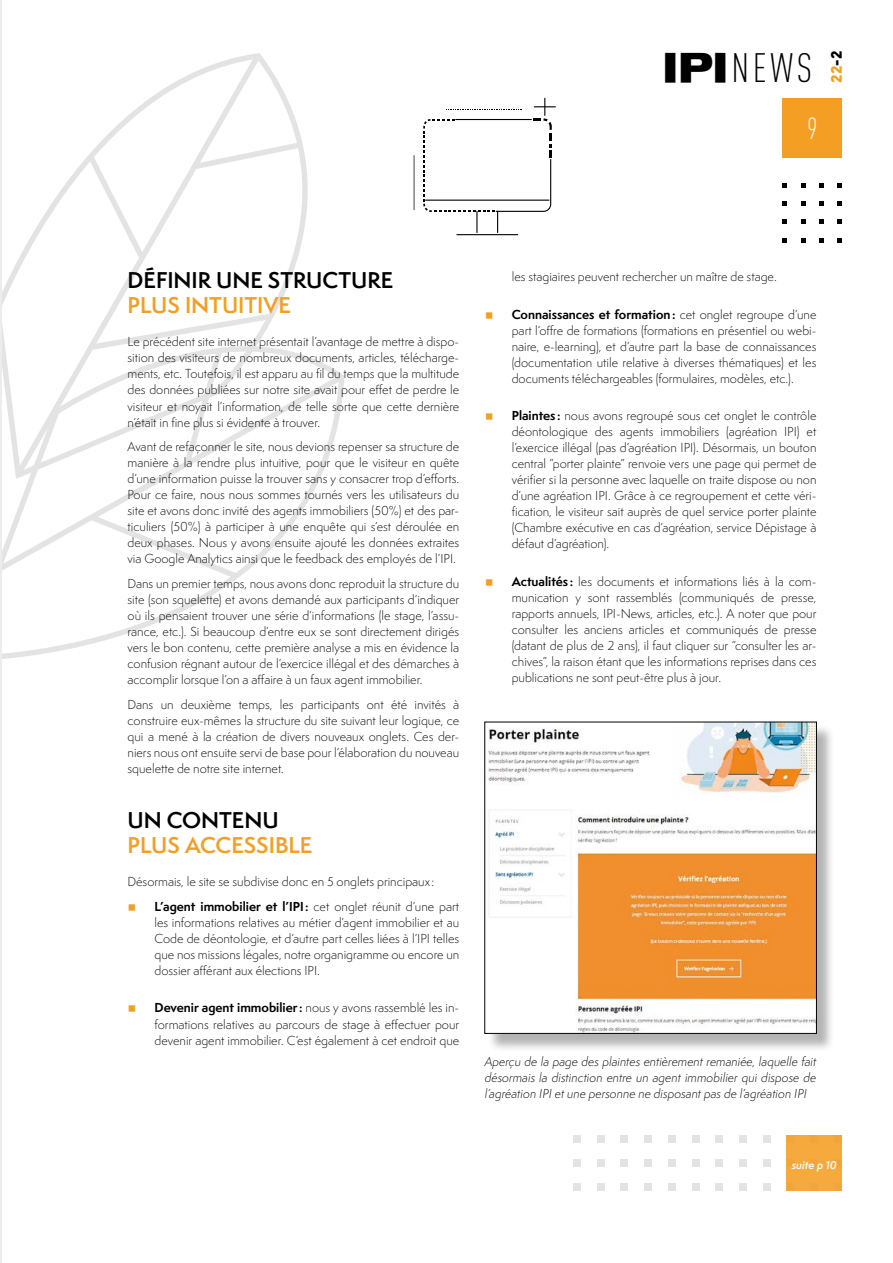
<style>
.page{position:relative;width:893px;height:1263px;background:#fff}
.page>*{position:absolute;margin:0;border:0;box-sizing:border-box;transform-origin:0 0}
.t1{font:300 condensed 40.5px "DINOT";color:#000}
.t2{font:300 condensed 30px "DINOT";color:#fff}
.t3{font:600 21px "Semplicita Pro";color:#000}
.t4{font:600 21px "Semplicita Pro";color:#f59e24}
.t5{font:900 15px "DINOT";color:#f59e24}
.t6{font:300 12px/16px "Semplicita Pro";color:#000;text-align:justify}
.t7{font:italic 300 12px/16px "Semplicita Pro";color:#000;text-align:justify}
.t8{font:italic 600 10.5px "Semplicita Pro";color:#fff}
.s1{font-family:"Akzidenz Grotesk BQ";font-weight:700;font-stretch:expanded}
.s2{color:#000}
.s3{font-family:"Akzidenz Grotesk BQ";font-weight:400;font-stretch:expanded;font-size:27px;color:#f59e24}
.s4{font-weight:700}
</style>
<div class="page">
<svg style="left:1px;top:53px;width:307px;height:293px"></svg>
<svg style="left:18px;top:56px;width:283px;height:290px"></svg>
<svg style="left:2px;top:346px;width:342px;height:313px"></svg>
<svg style="left:2px;top:350px;width:340px;height:228px"></svg>
<hr style="left:0;top:0;width:1px;height:1263px;background:#edeced">
<svg style="left:1px;top:269px;width:1px;height:421px"></svg>
<div style="left:782px;top:98px;width:60px;height:59px;background:#f59e24"></div>
<svg style="left:801px;top:201px;width:4px;height:5px"></svg>
<svg style="left:837px;top:201px;width:5px;height:5px"></svg>
<svg style="left:782px;top:201px;width:5px;height:5px"></svg>
<svg style="left:819px;top:201px;width:5px;height:5px"></svg>
<svg style="left:801px;top:183px;width:4px;height:4px"></svg>
<svg style="left:837px;top:183px;width:5px;height:4px"></svg>
<svg style="left:782px;top:183px;width:5px;height:4px"></svg>
<svg style="left:819px;top:183px;width:5px;height:4px"></svg>
<svg style="left:801px;top:219px;width:4px;height:5px"></svg>
<svg style="left:837px;top:219px;width:5px;height:5px"></svg>
<svg style="left:782px;top:219px;width:5px;height:5px"></svg>
<svg style="left:819px;top:219px;width:5px;height:5px"></svg>
<svg style="left:801px;top:238px;width:4px;height:4px"></svg>
<svg style="left:837px;top:238px;width:5px;height:4px"></svg>
<svg style="left:782px;top:238px;width:5px;height:4px"></svg>
<svg style="left:819px;top:238px;width:5px;height:4px"></svg>
<div style="left:620px;top:1183px;width:8px;height:8px;background:#e3e3e3"></div>
<div style="left:573px;top:1183px;width:8px;height:8px;background:#e3e3e3"></div>
<div style="left:763px;top:1183px;width:8px;height:8px;background:#e3e3e3"></div>
<div style="left:715px;top:1183px;width:8px;height:8px;background:#e3e3e3"></div>
<div style="left:668px;top:1183px;width:8px;height:8px;background:#e3e3e3"></div>
<div style="left:644px;top:1183px;width:8px;height:8px;background:#e3e3e3"></div>
<div style="left:597px;top:1183px;width:8px;height:8px;background:#e3e3e3"></div>
<div style="left:739px;top:1183px;width:8px;height:8px;background:#e3e3e3"></div>
<div style="left:692px;top:1183px;width:8px;height:8px;background:#e3e3e3"></div>
<div style="left:620px;top:1159px;width:8px;height:8px;background:#e3e3e3"></div>
<div style="left:573px;top:1159px;width:8px;height:8px;background:#e3e3e3"></div>
<div style="left:763px;top:1159px;width:8px;height:8px;background:#e3e3e3"></div>
<div style="left:715px;top:1159px;width:8px;height:8px;background:#e3e3e3"></div>
<div style="left:668px;top:1159px;width:8px;height:8px;background:#e3e3e3"></div>
<div style="left:644px;top:1159px;width:8px;height:8px;background:#e3e3e3"></div>
<div style="left:597px;top:1159px;width:8px;height:8px;background:#e3e3e3"></div>
<div style="left:739px;top:1159px;width:8px;height:8px;background:#e3e3e3"></div>
<div style="left:692px;top:1159px;width:8px;height:8px;background:#e3e3e3"></div>
<div style="left:620px;top:1135px;width:8px;height:8px;background:#e3e3e3"></div>
<div style="left:573px;top:1135px;width:8px;height:8px;background:#e3e3e3"></div>
<div style="left:763px;top:1135px;width:8px;height:8px;background:#e3e3e3"></div>
<div style="left:715px;top:1135px;width:8px;height:8px;background:#e3e3e3"></div>
<div style="left:668px;top:1135px;width:8px;height:8px;background:#e3e3e3"></div>
<div style="left:644px;top:1135px;width:8px;height:8px;background:#e3e3e3"></div>
<div style="left:597px;top:1135px;width:8px;height:8px;background:#e3e3e3"></div>
<div style="left:739px;top:1135px;width:8px;height:8px;background:#e3e3e3"></div>
<div style="left:692px;top:1135px;width:8px;height:8px;background:#e3e3e3"></div>
<div style="left:787px;top:1135px;width:55px;height:56px;background:#f6a93c"></div>
<hr style="left:456px;top:234px;width:62px;height:1px;background:#000">
<svg style="left:414px;top:155px;width:1px;height:55px"></svg>
<svg style="left:423px;top:98px;width:133px;height:135px"></svg>
<div style="left:487px;top:724px;width:348px;height:328px;background:#000;opacity:.3"></div>
<img style="left:487px;top:724px;width:328px;height:307px">
<h1 class="t1" style="left:663px;top:45px;width:151px"><span class="s1">IPI</span>NEWS</h1>
<p class="t5" style="left:826px;top:83px;width:33px;rotate:-90deg">22<span class="s2">-2</span></p>
<h2 class="t2" style="left:807px;top:111px;width:12px">9</h2>
<h3 class="t3" style="left:128px;top:265px;width:267px">DÉFINIR UNE STRUCTURE</h3>
<h3 class="t4" style="left:128px;top:290px;width:165px">PLUS INTUITIVE</h3>
<p class="t6" style="left:128px;top:334px;width:333px">Le précédent site internet présentait l’avantage de mettre à dispo&shy;sition des visiteurs de nombreux documents, articles, télécharge&shy;ments, etc. Toutefois, il est apparu au fil du temps que la multitude des données publiées sur notre site avait pour effet de perdre le visiteur et noyait l’information, de telle sorte que cette dernière n’était in fine plus si évidente à trouver.</p>
<p class="t6" style="left:128px;top:439px;width:333px">Avant de refaçonner le site, nous devions repenser sa structure de manière à la rendre plus intuitive, pour que le visiteur en quête d’une information puisse la trouver sans y consacrer trop d’efforts.<br>Pour ce faire, nous nous sommes tournés vers les utilisateurs du site et avons donc invité des agents immobiliers (50%) et des par&shy;ticuliers (50%) à participer à une enquête qui s’est déroulée en deux phases. Nous y avons ensuite ajouté les données extraites via Google Analytics ainsi que le feedback des employés de l’IPI.</p>
<p class="t6" style="left:128px;top:575px;width:333px">Dans un premier temps, nous avons donc reproduit la structure du site (son squelette) et avons demandé aux participants d’indiquer où ils pensaient trouver une série d’informations (le stage, l’assu&shy;rance, etc.). Si beaucoup d’entre eux se sont directement dirigés vers le bon contenu, cette première analyse a mis en évidence la confusion régnant autour de l’exercice illégal et des démarches à accomplir lorsque l’on a affaire à un faux agent immobilier.</p>
<p class="t6" style="left:128px;top:696px;width:333px">Dans un deuxième temps, les participants ont été invités à construire eux-mêmes la structure du site suivant leur logique, ce qui a mené à la création de divers nouveaux onglets. Ces der&shy;niers nous ont ensuite servi de base pour l’élaboration du nouveau squelette de notre site internet.</p>
<h3 class="t3" style="left:128px;top:805px;width:153px">UN CONTENU</h3>
<h3 class="t4" style="left:128px;top:830px;width:186px">PLUS ACCESSIBLE</h3>
<p class="t6" style="left:128px;top:874px;width:308px">Désormais, le site se subdivise donc en 5 onglets principaux :</p>
<p class="t6" style="left:155px;top:898px;width:306px;text-indent:-27px"><span class="s3">•</span> <span class="s4">L’agent immobilier et l’IPI:</span> cet onglet réunit d’une part les informations relatives au métier d’agent immobilier et au Code de déontologie, et d’autre part celles liées à l’IPI telles que nos missions légales, notre organigramme ou encore un dossier afférant aux élections IPI.</p>
<p class="t6" style="left:155px;top:1000px;width:306px;text-indent:-27px"><span class="s3">•</span> <span class="s4">Devenir agent immobilier :</span> nous y avons rassemblé les in&shy;formations relatives au parcours de stage à effectuer pour devenir agent immobilier. C’est également à cet endroit que</p>
<p class="t6" style="left:512px;top:269px;width:266px">les stagiaires peuvent rechercher un maître de stage.</p>
<p class="t6" style="left:512px;top:306px;width:306px;text-indent:-27px"><span class="s3">•</span> <span class="s4">Connaissances et formation:</span> cet onglet regroupe d’une part l’offre de formations (formations en présentiel ou webi&shy;naire, e-learning), et d’autre part la base de connaissances (documentation utile relative à diverses thématiques) et les documents téléchargeables (formulaires, modèles, etc.).</p>
<p class="t6" style="left:512px;top:408px;width:306px;text-indent:-27px"><span class="s3">•</span> <span class="s4">Plaintes :</span> nous avons regroupé sous cet onglet le contrôle déontologique des agents immobiliers (agréation IPI) et l’exercice illégal (pas d’agréation IPI). Désormais, un bouton central ”porter plainte” renvoie vers une page qui permet de vérifier si la personne avec laquelle on traite dispose ou non d’une agréation IPI. Grâce à ce regroupement et cette véri&shy;fication, le visiteur sait auprès de quel service porter plainte (Chambre exécutive en cas d’agréation, service Dépistage à défaut d’agréation).</p>
<p class="t6" style="left:512px;top:573px;width:306px;text-indent:-27px"><span class="s3">•</span> <span class="s4">Actualités :</span> les documents et informations liés à la com&shy;munication y sont rassemblés (communiqués de presse, rapports annuels, IPI-News, articles, etc.). A noter que pour consulter les anciens articles et communiqués de presse (datant de plus de 2 ans), il faut cliquer sur ”consulter les ar&shy;chives”, la raison étant que les informations reprises dans ces publications ne sont peut-être plus à jour.</p>
<p class="t7" style="left:485px;top:1053px;width:333px">Aperçu de la page des plaintes entièrement remaniée, laquelle fait désormais la distinction entre un agent immobilier qui dispose de l’agréation IPI et une personne ne disposant pas de l’agréation IPI</p>
<p class="t8" style="left:792px;top:1157px;width:47px">suite p 10</p>
</div>
